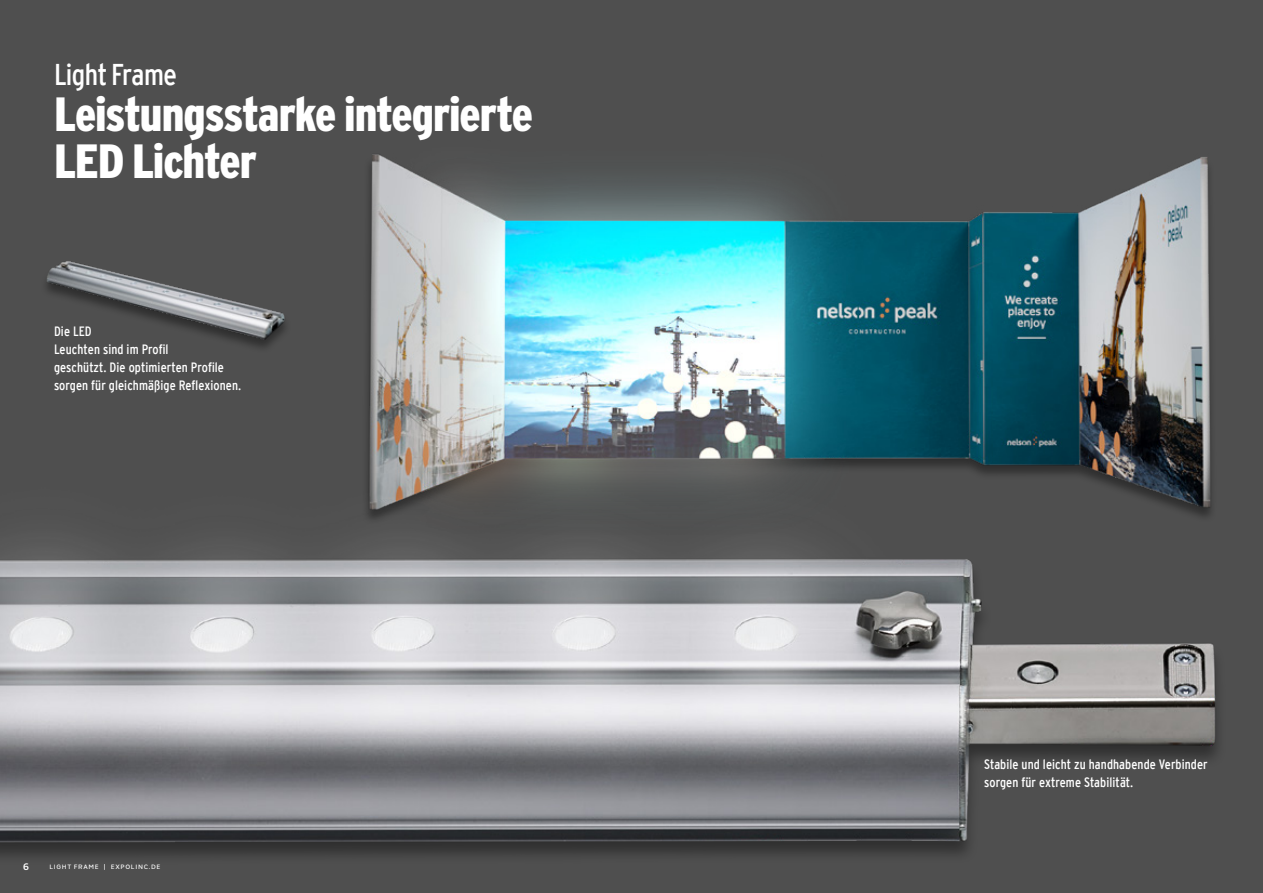
<style>
.page{position:relative;width:1263px;height:893px;background:#4f4f4f}
.page>*{position:absolute;margin:0;border:0;box-sizing:border-box;transform-origin:0 0}
.t1{font:900 condensed 48px/46.5px "Interstate";letter-spacing:-.025em;color:#fff}
.t2{font:condensed 30px "Interstate";letter-spacing:-.02em;color:#fff}
.t3{font:condensed 13.5px/18px "Interstate";letter-spacing:.005em;color:#fff}
.t4{font:500 9px "Usual";color:#fff}
.t5{font:600 6.75px "Heimat Sans";letter-spacing:.1em;color:#fff}
</style>
<div class="page">
<img style="left:367px;top:154px;width:845px;height:334px">
<img style="left:46px;top:261px;width:239px;height:87px">
<img style="left:0;top:488px;width:1218px;height:368px">
<h2 class="t2" style="left:54px;top:57px;width:125px">Light Frame</h2>
<h1 class="t1" style="left:54px;top:91px;width:481px">Leistungsstarke integrierte<br>LED Lichter</h1>
<p class="t3" style="left:54px;top:322px;width:189px">Die LED<br>Leuchten sind im Profil<br>geschützt. Die optimierten Profile sorgen für gleichmäßige Reflexionen.</p>
<p class="t4" style="left:23px;top:861px;width:7px">6</p>
<p class="t5" style="left:49px;top:862px;width:113px">LIGHT FRAME | EXPOLINC.DE</p>
<p class="t3" style="left:984px;top:755px;width:225px">Stabile und leicht zu handhabende Verbinder sorgen für extreme Stabilität.</p>
</div>
